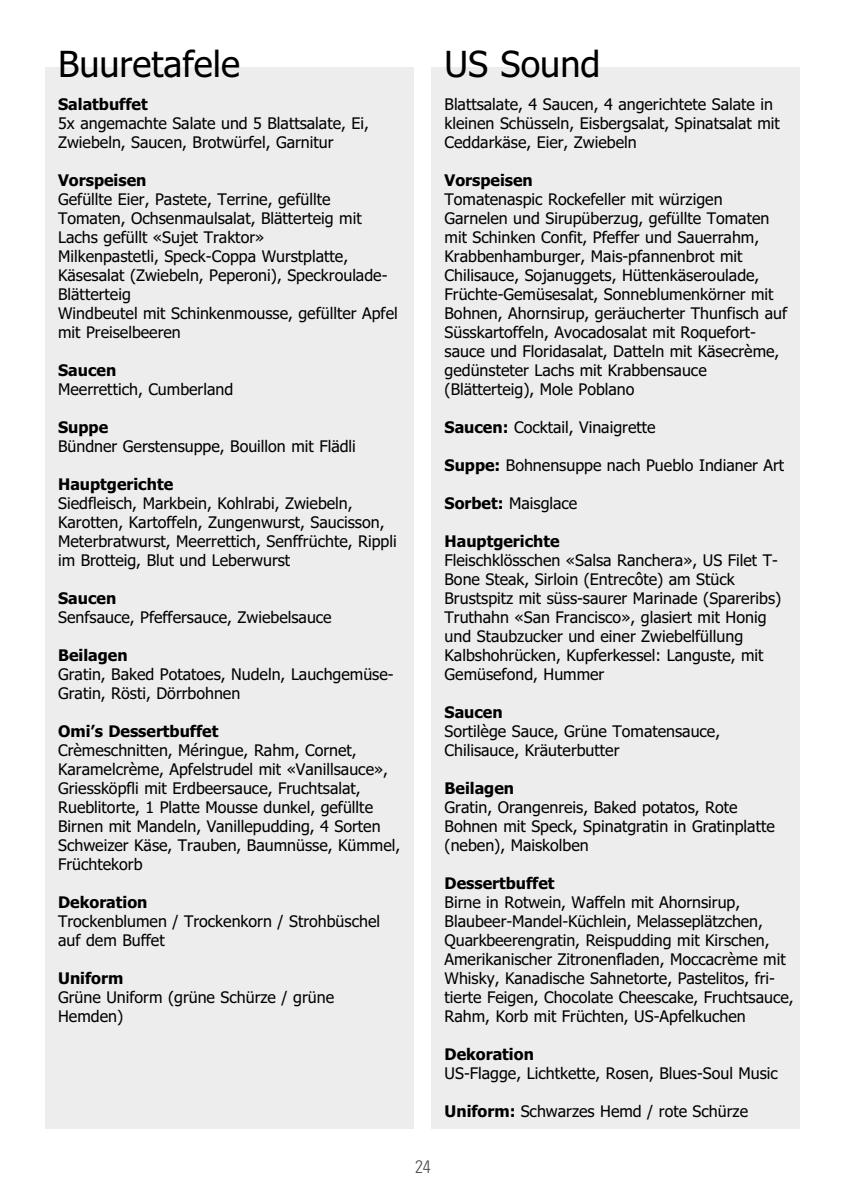
<style>
.page{position:relative;width:846px;height:1196px;background:#fff}
.page>*{position:absolute;margin:0;border:0;box-sizing:border-box;transform-origin:0 0}
.t1{font:36px "Tahoma";color:#000}
.t2{font:300 condensed 18px "Univers";color:#4d4d4d}
.t3{font:16px/19px "Tahoma";color:#000}
.t4{font:700 16px "Tahoma";color:#000}
.s1{font-weight:700}
</style>
<div class="page">
<div style="left:45px;top:68px;width:369px;height:1061px;background:#ededed"></div>
<div style="left:431px;top:68px;width:368px;height:1061px;background:#ededed"></div>
<h1 class="t1" style="left:58px;top:44px;width:183px">Buuretafele</h1>
<p class="t4" style="left:58px;top:95px;width:91px">Salatbuffet</p>
<p class="t3" style="left:58px;top:114px;width:312px">5x angemachte Salate und 5 Blattsalate, Ei,<br>Zwiebeln, Saucen, Brotwürfel, Garnitur</p>
<p class="t4" style="left:58px;top:171px;width:90px">Vorspeisen</p>
<p class="t3" style="left:58px;top:190px;width:341px">Gefüllte Eier, Pastete, Terrine, gefüllte Tomaten, Ochsenmaulsalat, Blätterteig mit Lachs gefüllt «Sujet Traktor»<br>Milkenpastetli, Speck-Coppa Wurstplatte, Käsesalat (Zwiebeln, Peperoni), Speckroulade-Blätterteig<br>Windbeutel mit Schinkenmousse, gefüllter Apfel mit Preiselbeeren</p>
<p class="t4" style="left:58px;top:361px;width:60px">Saucen</p>
<p class="t3" style="left:58px;top:380px;width:176px">Meerrettich, Cumberland</p>
<p class="t4" style="left:58px;top:418px;width:52px">Suppe</p>
<p class="t3" style="left:58px;top:437px;width:299px">Bündner Gerstensuppe, Bouillon mit Flädli</p>
<p class="t4" style="left:58px;top:475px;width:116px">Hauptgerichte</p>
<p class="t3" style="left:58px;top:494px;width:340px">Siedfleisch, Markbein, Kohlrabi, Zwiebeln, Karotten, Kartoffeln, Zungenwurst, Saucisson, Meterbratwurst, Meerrettich, Senffrüchte, Rippli im Brotteig, Blut und Leberwurst</p>
<p class="t4" style="left:58px;top:589px;width:60px">Saucen</p>
<p class="t3" style="left:58px;top:608px;width:275px">Senfsauce, Pfeffersauce, Zwiebelsauce</p>
<p class="t4" style="left:58px;top:646px;width:71px">Beilagen</p>
<p class="t3" style="left:58px;top:665px;width:337px">Gratin, Baked Potatoes, Nudeln, Lauchgemüse-<br>Gratin, Rösti, Dörrbohnen</p>
<p class="t4" style="left:58px;top:722px;width:162px">Omi’s Dessertbuffet</p>
<p class="t3" style="left:58px;top:741px;width:343px">Crèmeschnitten, Méringue, Rahm, Cornet, Karamelcrème, Apfelstrudel mit «Vanillsauce», Griessköpfli mit Erdbeersauce, Fruchtsalat, Rueblitorte, 1 Platte Mousse dunkel, gefüllte Birnen mit Mandeln, Vanillepudding, 4 Sorten Schweizer Käse, Trauben, Baumnüsse, Kümmel, Früchtekorb</p>
<p class="t4" style="left:58px;top:893px;width:91px">Dekoration</p>
<p class="t3" style="left:58px;top:912px;width:323px">Trockenblumen / Trockenkorn / Strohbüschel auf dem Buffet</p>
<p class="t4" style="left:58px;top:969px;width:67px">Uniform</p>
<p class="t3" style="left:58px;top:988px;width:277px">Grüne Uniform (grüne Schürze / grüne<br>Hemden)</p>
<h1 class="t1" style="left:444px;top:44px;width:157px">US Sound</h1>
<p class="t3" style="left:444px;top:95px;width:337px">Blattsalate, 4 Saucen, 4 angerichtete Salate in kleinen Schüsseln, Eisbergsalat, Spinatsalat mit<br>Ceddarkäse, Eier, Zwiebeln</p>
<p class="t4" style="left:444px;top:171px;width:90px">Vorspeisen</p>
<p class="t3" style="left:444px;top:190px;width:344px">Tomatenaspic Rockefeller mit würzigen Garnelen und Sirupüberzug, gefüllte Tomaten mit Schinken Confit, Pfeffer und Sauerrahm, Krabbenhamburger, Mais-pfannenbrot mit Chilisauce, Sojanuggets, Hüttenkäseroulade, Früchte-Gemüsesalat, Sonneblumenkörner mit Bohnen, Ahornsirup, geräucherter Thunfisch auf Süsskartoffeln, Avocadosalat mit Roquefort&shy;sauce und Floridasalat, Datteln mit Käsecrème, gedünsteter Lachs mit Krabbensauce (Blätterteig), Mole Poblano</p>
<p class="t3" style="left:444px;top:418px;width:212px"><span class="s1">Saucen:</span> Cocktail, Vinaigrette</p>
<p class="t3" style="left:444px;top:456px;width:341px"><span class="s1">Suppe:</span> Bohnensuppe nach Pueblo Indianer Art</p>
<p class="t3" style="left:444px;top:494px;width:134px"><span class="s1">Sorbet:</span> Maisglace</p>
<p class="t4" style="left:444px;top:532px;width:116px">Hauptgerichte</p>
<p class="t3" style="left:444px;top:551px;width:338px">Fleischklösschen «Salsa Ranchera», US Filet T-Bone Steak, Sirloin (Entrecôte) am Stück Brustspitz mit süss-saurer Marinade (Spareribs)<br>Truthahn «San Francisco», glasiert mit Honig und Staubzucker und einer Zwiebelfüllung Kalbshohrücken, Kupferkessel: Languste, mit Gemüsefond, Hummer</p>
<p class="t4" style="left:444px;top:703px;width:60px">Saucen</p>
<p class="t3" style="left:444px;top:722px;width:277px">Sortilège Sauce, Grüne Tomatensauce,<br>Chilisauce, Kräuterbutter</p>
<p class="t4" style="left:444px;top:779px;width:71px">Beilagen</p>
<p class="t3" style="left:444px;top:798px;width:332px">Gratin, Orangenreis, Baked potatos, Rote<br>Bohnen mit Speck, Spinatgratin in Gratinplatte (neben), Maiskolben</p>
<p class="t4" style="left:444px;top:874px;width:111px">Dessertbuffet</p>
<p class="t3" style="left:444px;top:893px;width:350px">Birne in Rotwein, Waffeln mit Ahornsirup, Blaubeer-Mandel-Küchlein, Melasseplätzchen, Quarkbeerengratin, Reispudding mit Kirschen, Amerikanischer Zitronenfladen, Moccacrème mit Whisky, Kanadische Sahnetorte, Pastelitos, fri&shy;tierte Feigen, Chocolate Cheescake, Fruchtsauce, Rahm, Korb mit Früchten, US-Apfelkuchen</p>
<p class="t4" style="left:444px;top:1045px;width:91px">Dekoration</p>
<p class="t3" style="left:444px;top:1064px;width:335px">US-Flagge, Lichtkette, Rosen, Blues-Soul Music</p>
<p class="t3" style="left:444px;top:1102px;width:305px"><span class="s1">Uniform:</span> Schwarzes Hemd / rote Schürze</p>
<p class="t2" style="left:415px;top:1160px;width:17px">24</p>
</div>
